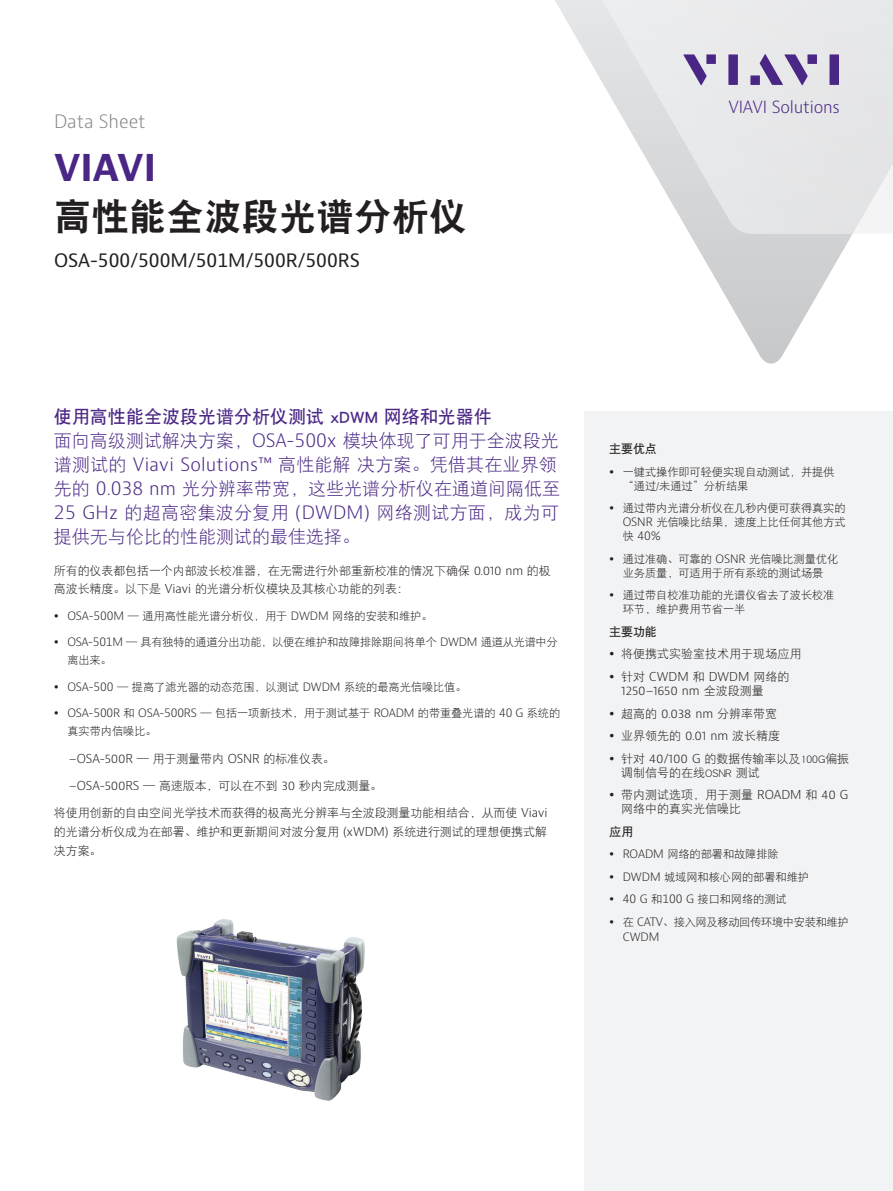
<style>
.page{position:relative;width:893px;height:1191px;background:#fff}
.page>*{position:absolute;margin:0;border:0;box-sizing:border-box;transform-origin:0 0}
.Cover_headline_28_33{font:37.5px "DFP Hei W9";color:#231f20}
.H1_Brand_Sub-Brand_2{font:700 36px "Bernino Sans";color:#4a2785}
.Intro_text{font:18px/24px "DFP Hei W3";color:#4a2785}
.Intro_text-2{font:18px "Bernino Sans";color:#231f20}
.P_DocType{font:300 18px "Bernino Sans";color:#87898c}
.t1{font:300 16.35px "Bernino Sans";letter-spacing:-.01em;color:#4a2785}
.Body_text_8_12_5{font:12px/18.8px "DFP Hei W3";letter-spacing:-.01em;color:#231f20}
.Body_text_8_12_5-2{font:300 12px/14.1px "Bernino Sans";letter-spacing:-.005em;color:#231f20}
.Key_Features_Benefit{font:12px "DFP Hei W7";letter-spacing:-.01em;color:#231f20}
.t2{font:11.25px/14.1px "DFP Hei W3";letter-spacing:-.01em;color:#231f20}
.t3{font:11.25px/15px "DFP Hei W3";letter-spacing:-.03em;color:#231f20}
.s1{font-family:"DFP Hei W7"}
.s2{font-family:"Bernino Sans";font-weight:300}
.s3{font-family:"DFP Hei W3";font-weight:400}
</style>
<div class="page">
<svg style="left:690px;top:234px;width:162px;height:130px"></svg>
<svg style="left:555px;top:0;width:338px;height:234px"></svg>
<svg style="left:683px;top:54px;width:24px;height:31px"></svg>
<div style="left:706px;top:54px;width:10px;height:10px;background:#4a2785"></div>
<div style="left:728px;top:54px;width:10px;height:31px;background:#4a2785"></div>
<div style="left:807px;top:54px;width:10px;height:10px;background:#4a2785"></div>
<div style="left:829px;top:54px;width:10px;height:31px;background:#4a2785"></div>
<svg style="left:760px;top:54px;width:48px;height:31px"></svg>
<div style="left:750px;top:75px;width:10px;height:10px;background:#4a2785"></div>
<div style="left:585px;top:412px;width:308px;height:779px;background:#f2f3f4"></div>
<img style="left:176px;top:919px;width:189px;height:182px">
<p class="P_DocType" style="left:54px;top:109px;width:93px">Data Sheet</p>
<p class="H1_Brand_Sub-Brand_2" style="left:54px;top:144px;width:104px">VIAVI</p>
<p class="Cover_headline_28_33" style="left:54px;top:198px;width:414px">高性能全波段光谱分析仪</p>
<p class="Intro_text-2" style="left:54px;top:248px;width:308px">OSA-500/500M/501M/500R/500RS</p>
<h3 class="t1" style="left:728px;top:96px;width:113px">VIAVI Solutions</h3>
<p class="Intro_text" style="left:54px;top:404px;width:507px"><span class="s1">使用高性能全波段光谱分析仪测试 xDWM 网络和光器件<br></span>面向高级测试解决方案，<span class="s2">OSA-500x</span> 模块体现了可用于全波段光谱测试的 <span class="s2">Viavi Solutions™</span> 高性能解 决方案。凭借其在业界领先的 <span class="s2">0.038 nm</span> 光分辨率带宽，这些光谱分析仪在通道间隔低至<br><span class="s2">25 GHz</span> 的超高密集波分复用 <span class="s2">(DWDM)</span> 网络测试方面，成为可提供无与伦比的性能测试的最佳选择。</p>
<p class="Body_text_8_12_5" style="left:54px;top:561px;width:498px">所有的仪表都包括一个内部波长校准器，在无需进行外部重新校准的情况下确保 <span class="s2">0.010 nm</span> 的极高波长精度。以下是 <span class="s2">Viavi</span> 的光谱分析仪模块及其核心功能的列表：</p>
<p class="t2" style="left:68px;top:608px;width:367px"><span class="s2">OSA-500M</span> — 通用高性能光谱分析仪，用于 <span class="s2">DWDM</span> 网络的安装和维护。</p>
<p class="t2" style="left:68px;top:633px;width:492px;line-height:18px"><span class="s2">OSA-501M</span> — 具有独特的通道分出功能，以便在维护和故障排除期间将单个 <span class="s2">DWDM</span> 通道从光谱中分离出来。</p>
<p class="t2" style="left:68px;top:680px;width:401px"><span class="s2">OSA-500</span> — 提高了滤光器的动态范围，以测试 <span class="s2">DWDM</span> 系统的最高光信噪比值。</p>
<p class="t2" style="left:68px;top:704px;width:494px;line-height:18px"><span class="s2">OSA-500R</span> 和 <span class="s2">OSA-500RS</span> — 包括一项新技术，用于测试基于 <span class="s2">ROADM</span> 的带重叠光谱的 <span class="s2">40 G</span> 系统的真实带内信噪比。</p>
<p class="Body_text_8_12_5-2" style="left:69px;top:751px;width:267px">–OSA-500R <span class="s3">— 用于测量带内</span> OSNR <span class="s3">的标准仪表。</span></p>
<p class="Body_text_8_12_5" style="left:69px;top:776px;width:315px"><span class="s2">–OSA-500RS</span> — 高速版本，可以在不到 <span class="s2">30</span> 秒内完成测量。</p>
<p class="Body_text_8_12_5" style="left:54px;top:803px;width:495px;text-align:justify">将使用创新的自由空间光学技术而获得的极高光分辨率与全波段测量功能相结合，从而使 <span class="s2">Viavi</span>的光谱分析仪成为在部署、维护和更新期间对波分复用 <span class="s2">(xWDM)</span> 系统进行测试的理想便携式解决方案。</p>
<p class="Key_Features_Benefit" style="left:609px;top:443px;width:49px">主要优点</p>
<p class="t2" style="left:623px;top:464px;width:213px">一键式操作即可轻便实现自动测试，并提供“通过/未通过”分析结果</p>
<p class="t2" style="left:623px;top:501px;width:224px;text-align:justify">通过带内光谱分析仪在几秒内便可获得真实的<span class="s2">OSNR</span> 光信噪比结果，速度上比任何其他方式快 <span class="s2">40%</span></p>
<p class="t2" style="left:623px;top:552px;width:217px">通过准确、可靠的 <span class="s2">OSNR</span> 光信噪比测量优化业务质量，可适用于所有系统的测试场景</p>
<p class="t2" style="left:623px;top:588px;width:213px">通过带自校准功能的光谱仪省去了波长校准环节，维护费用节省一半</p>
<p class="Key_Features_Benefit" style="left:609px;top:625px;width:49px">主要功能</p>
<p class="Body_text_8_12_5" style="left:621px;top:645px;width:182px">将便携式实验室技术用于现场应用</p>
<p class="Body_text_8_12_5-2" style="left:621px;top:670px;width:170px"><span class="s3">针对</span> CWDM <span class="s3">和</span> DWDM <span class="s3">网络的<br></span>1250–1650 nm <span class="s3">全波段测量</span></p>
<p class="Body_text_8_12_5" style="left:621px;top:704px;width:157px">超高的 <span class="s2">0.038 nm</span> 分辨率带宽</p>
<p class="Body_text_8_12_5" style="left:621px;top:726px;width:160px">业界领先的 <span class="s2">0.01 nm</span> 波长精度</p>
<p class="Body_text_8_12_5" style="left:621px;top:751px;width:229px;line-height:14.1px">针对 <span class="s2">40/100 G</span> 的数据传输率以及100G偏振调制信号的在线OSNR 测试</p>
<p class="Body_text_8_12_5" style="left:621px;top:788px;width:229px;line-height:14.1px">带内测试选项，用于测量 <span class="s2">ROADM</span> 和 <span class="s2">40 G</span>网络中的真实光信噪比</p>
<p class="Key_Features_Benefit" style="left:609px;top:825px;width:25px">应用</p>
<p class="t2" style="left:623px;top:847px;width:158px"><span class="s2">ROADM</span> 网络的部署和故障排除</p>
<p class="t2" style="left:623px;top:869px;width:188px"><span class="s2">DWDM</span> 城域网和核心网的部署和维护</p>
<p class="t2" style="left:623px;top:892px;width:165px"><span class="s2">40 G</span> 和<span class="s2">100 G</span> 接口和网络的测试</p>
<p class="t3" style="left:623px;top:914px;width:227px">在 <span class="s2">CATV</span>、接入网及移动回传环境中安装和维护<br><span class="s2">CWDM</span></p>
</div>
